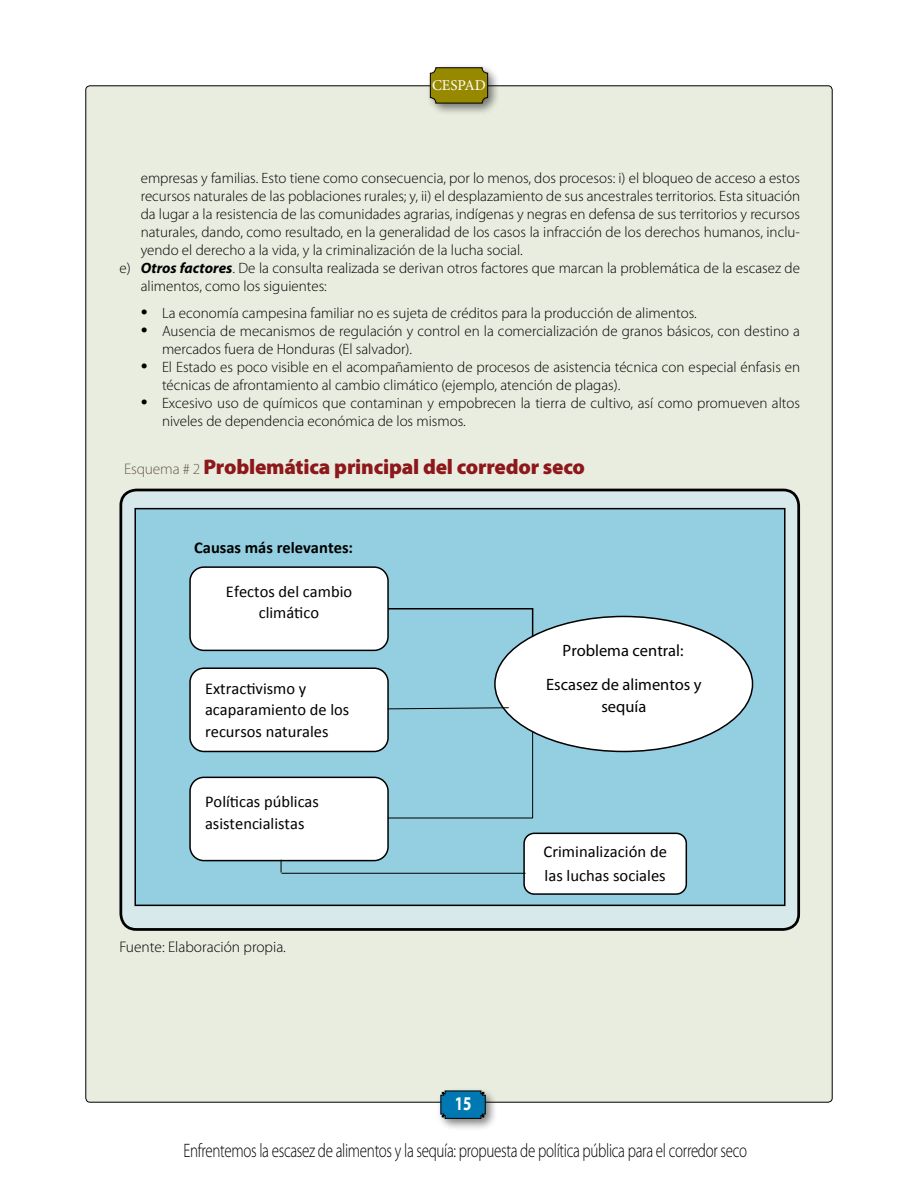
<style>
.page{position:relative;width:918px;height:1188px;background:#fff}
.page>*{position:absolute;margin:0;border:0;box-sizing:border-box;transform-origin:0 0}
.t1{font:900 21.15px "Myriad Pro";letter-spacing:-.01em;color:#8d181b}
.t2{font:300 19.5px "Myriad Pro";letter-spacing:-.02em;color:#000;scale:.77 1}
.t3{font:700 19.5px "Myriad Pro";color:#fff;scale:.77 1}
.t4{font:16.5px/21.8px "Calibri";color:#000}
.t5{font:700 16.5px/33.8px "Calibri";color:#000;text-align:center}
.t6{font:700 16.5px "Calibri";color:#000}
.t7{font:300 15.45px "Myriad Pro";color:#000}
.t8{font:300 15px/18px "Myriad Pro";color:#000}
.t9{font:15px "Minion Pro";color:#fff}
.s1{font-weight:700;font-style:italic}
.s2{font-family:"Adobe Garamond Pro";font-weight:400;font-size:18px}
.s3{font-weight:300;font-size:15.45px;color:#695e4a}
</style>
<div class="page">
<div style="left:86px;top:86px;width:746px;height:1016px;background:#e9eddf;border-radius:4px"></div>
<div style="left:437px;top:1087px;width:61px;height:44px;background:#000;opacity:.5"></div>
<svg style="left:440px;top:1091px;width:46px;height:28px"></svg>
<div style="left:426px;top:63px;width:74px;height:53px;background:#000;opacity:.5"></div>
<div style="left:430px;top:68px;width:58px;height:35px;background:#968900;border-radius:5px"></div>
<div style="left:430px;top:67px;width:58px;height:36px;border:1px solid #000;border-radius:5px"></div>
<div style="left:121px;top:490px;width:678px;height:439px;background:#d8e9ec;border-radius:16px"></div>
<div style="left:119px;top:489px;width:681px;height:442px;border:3px solid #000;border-radius:16px"></div>
<div style="left:135px;top:509px;width:650px;height:396px;background:#93cfe1"></div>
<div style="left:134px;top:508px;width:652px;height:398px;border:2px solid #000"></div>
<div style="left:495px;top:616px;width:258px;height:135px;background:#fff;border-radius:50%"></div>
<div style="left:190px;top:567px;width:198px;height:83px;background:#fff;border-radius:14px"></div>
<div style="left:189px;top:566px;width:200px;height:85px;border:2px solid #000;border-radius:14px"></div>
<div style="left:190px;top:777px;width:198px;height:84px;background:#fff;border-radius:14px"></div>
<div style="left:189px;top:777px;width:200px;height:84px;border:2px solid #000;border-radius:14px"></div>
<div style="left:190px;top:668px;width:198px;height:83px;background:#fff;border-radius:14px"></div>
<div style="left:189px;top:667px;width:200px;height:85px;border:2px solid #000;border-radius:14px"></div>
<svg style="left:387px;top:607px;width:147px;height:31px"></svg>
<svg style="left:387px;top:731px;width:146px;height:88px"></svg>
<svg style="left:387px;top:707px;width:122px;height:3px"></svg>
<div style="left:523px;top:833px;width:164px;height:62px;background:#fff;border:2px solid #000;border-radius:10px"></div>
<svg style="left:281px;top:860px;width:1px;height:13px"></svg>
<hr style="left:281px;top:873px;width:245px;height:1px;background:#000">
<p class="t9" style="left:432px;top:76px;width:55px">CESPAD</p>
<p class="t8" style="left:141px;top:169px;width:661px">empresas y familias. Esto tiene como consecuencia, por lo menos, dos procesos: i) el bloqueo de acceso a estos</p>
<p class="t8" style="left:141px;top:187px;width:661px">recursos naturales de las poblaciones rurales; y, ii) el desplazamiento de sus ancestrales territorios. Esta situación</p>
<p class="t8" style="left:141px;top:205px;width:661px">da lugar a la resistencia de las comunidades agrarias, indígenas y negras en defensa de sus territorios y recursos</p>
<p class="t8" style="left:141px;top:223px;width:661px">naturales, dando, como resultado, en la generalidad de los casos la infracción de los derechos humanos, inclu-</p>
<p class="t8" style="left:141px;top:241px;width:383px">yendo el derecho a la vida, y la criminalización de la lucha social.</p>
<p class="t8" style="left:119px;top:259px;width:682px">e) <span class="s1">Otros factores</span>. De la consulta realizada se derivan otros factores que marcan la problemática de la escasez de</p>
<p class="t8" style="left:141px;top:277px;width:188px">alimentos, como los siguientes:</p>
<p class="t8" style="left:141px;top:304px;width:557px"><span class="s2">•</span> La economía campesina familiar no es sujeta de créditos para la producción de alimentos.</p>
<p class="t8" style="left:162px;top:322px;width:640px;text-indent:-21px"><span class="s2">•</span> Ausencia de mecanismos de regulación y control en la comercialización de granos básicos, con destino a mercados fuera de Honduras (El salvador).</p>
<p class="t8" style="left:162px;top:358px;width:640px;text-indent:-21px"><span class="s2">•</span> El Estado es poco visible en el acompañamiento de procesos de asistencia técnica con especial énfasis en técnicas de afrontamiento al cambio climático (ejemplo, atención de plagas).</p>
<p class="t8" style="left:162px;top:394px;width:640px;text-indent:-21px"><span class="s2">•</span> Excesivo uso de químicos que contaminan y empobrecen la tierra de cultivo, así como promueven altos niveles de dependencia económica de los mismos.</p>
<h1 class="t1" style="left:124px;top:455px;width:462px"><span class="s3">Esquema # 2</span> Problemática principal del corredor seco</h1>
<p class="t6" style="left:194px;top:537px;width:161px">Causas más relevantes:</p>
<p class="t4" style="left:226px;top:580px;width:128px;text-align:center">Efectos del cambio climático</p>
<p class="t4" style="left:205px;top:677px;width:146px">Extractivismo y acaparamiento de los recursos naturales</p>
<p class="t4" style="left:205px;top:791px;width:115px">Políticas públicas asistencialistas</p>
<p class="t7" style="left:119px;top:939px;width:168px">Fuente: Elaboración propia.</p>
<p class="t5" style="left:546px;top:634px;width:157px">Problema central:<br>Escasez de alimentos y</p>
<p class="t5" style="left:601px;top:689px;width:46px">sequía</p>
<p class="t4" style="left:543px;top:840px;width:125px;line-height:23.2px">Criminalización de las luchas sociales</p>
<h2 class="t3" style="left:455px;top:1091px;width:23px">15</h2>
<h2 class="t2" style="left:183px;top:1140px;width:734px">Enfrentemos la escasez de alimentos y la sequía: propuesta de política pública para el corredor seco</h2>
</div>
